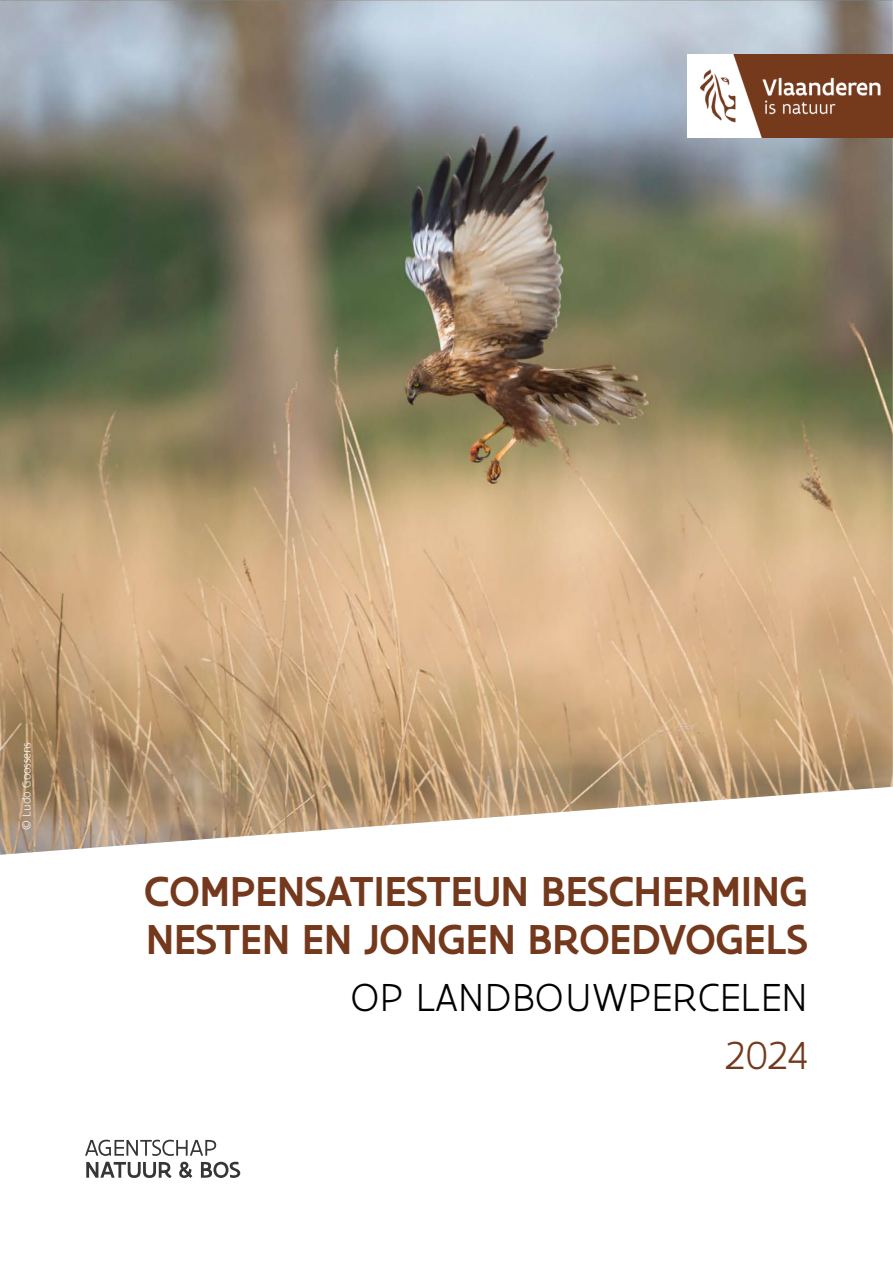
<style>
.page{position:relative;width:893px;height:1263px;background:#fff}
.page>*{position:absolute;margin:0;border:0;box-sizing:border-box;transform-origin:0 0}
.Normal_wrd_1{font:500 45px/48.6px "Flanders Art Sans";color:#74391d}
.Normal_wrd_1-2{font:300 42px "Flanders Art Sans";color:#000}
.Normal_wrd_1-3{font:300 42px "Flanders Art Sans";color:#74391d}
.t1{font:300 36px "Flanders Art Sans";color:#75391c}
.t2{font:300 12px "Flanders Art Sans";letter-spacing:-.015em;color:#fff}
</style>
<div class="page">
<img style="left:0;top:0;width:893px;height:855px">
<img style="left:687px;top:54px;width:206px;height:83px">
<svg style="left:85px;top:1140px;width:131px;height:16px"></svg>
<svg style="left:86px;top:1162px;width:86px;height:16px"></svg>
<svg style="left:179px;top:1162px;width:13px;height:16px"></svg>
<svg style="left:201px;top:1162px;width:39px;height:16px"></svg>
<p class="t2" style="left:20px;top:830px;width:89px;rotate:-90deg">© Ludo Goossens</p>
<p class="Normal_wrd_1" style="left:144px;top:867px;width:665px">COMPENSATIESTEUN BESCHERMING<br>NESTEN EN JONGEN BROEDVOGELS</p>
<p class="Normal_wrd_1-2" style="left:351px;top:973px;width:459px">OP LANDBOUWPERCELEN</p>
<p class="Normal_wrd_1-3" style="left:725px;top:1030px;width:84px">2024</p>
<p class="Normal_wrd_1-2" style="left:353px;top:965px;width:456px">OP LANDBOUWPERCELEN</p>
<p class="t1" style="left:738px;top:1030px;width:72px">2023</p>
</div>
